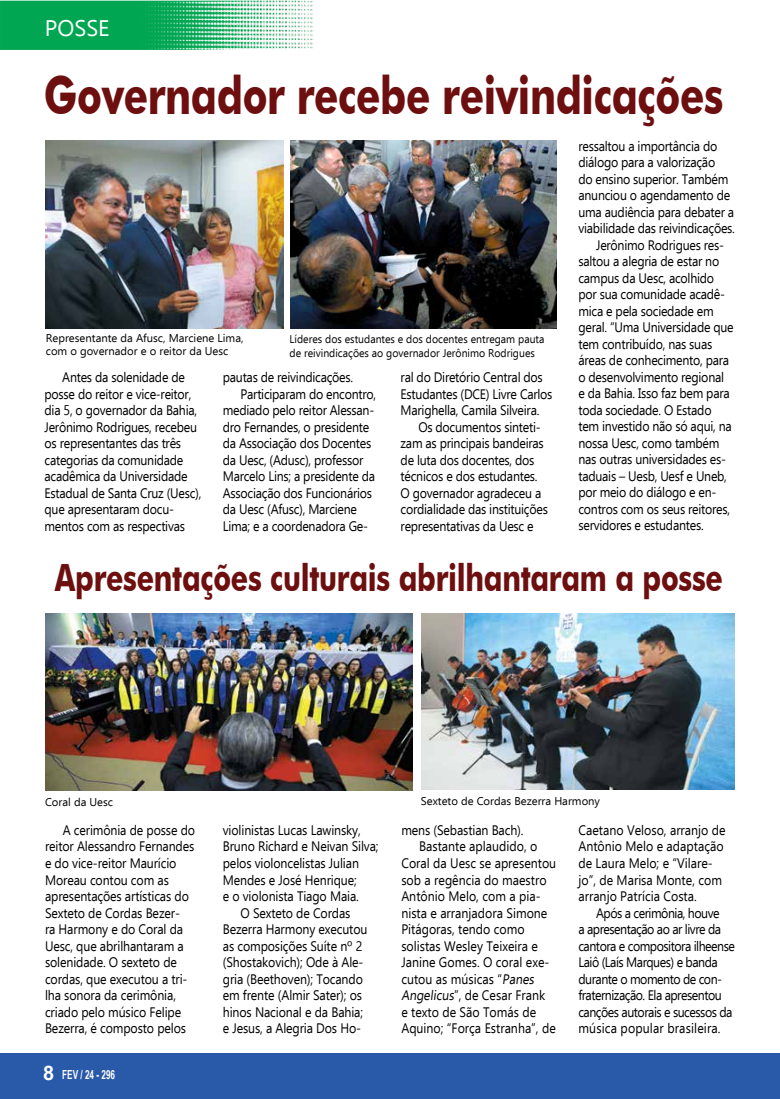
<style>
.page{position:relative;width:780px;height:1099px;background:#fff}
.page>*{position:absolute;margin:0;border:0;box-sizing:border-box;transform-origin:0 0}
.t1{font:700 52.5px "Futura BT";letter-spacing:-.01em;color:#6d0e0f;scale:.76 1}
.t2{font:700 37.5px "Futura BT";letter-spacing:-.01em;color:#6d0e0f;scale:.76 1}
.t3{font:22.5px "Ebrima";color:#fff}
.t4{font:13.75px/16.5px "Ebrima";letter-spacing:-.02em;color:#000;scale:.9 1}
.t5{font:13.75px/16.5px "Ebrima";color:#000;scale:.9 1}
.t6{font:13.75px/16.5px "Ebrima";letter-spacing:-.04em;color:#000;scale:.9 1}
.t7{font:700 12.5px "Arial Narrow";color:#fff;scale:.8 1}
.t8{font:11.25px/13.5px "Ebrima";color:#000}
.t9{font:11.25px/13.5px "Ebrima";color:#000;scale:.93 1}
.s1{font-family:"Arial";font-size:20px}
</style>
<div class="page">
<div style="left:0;top:1053px;width:780px;height:45px;background:#2959a9"></div>
<img style="left:1px;top:1px;width:312px;height:49px">
<img style="left:421px;top:613px;width:314px;height:176px">
<img style="left:46px;top:613px;width:367px;height:177px">
<img style="left:45px;top:141px;width:238px;height:187px">
<img style="left:290px;top:141px;width:266px;height:187px">
<h3 class="t3" style="left:45px;top:11px;width:66px">POSSE</h3>
<h1 class="t1" style="left:44px;top:63px;width:895px">Governador recebe reivindicações</h1>
<p class="t8" style="left:46px;top:330px;width:199px">Representante da Afusc, Marciene Lima, com o governador e o reitor da Uesc</p>
<p class="t9" style="left:289px;top:332px;width:275px">Líderes dos estudantes e dos docentes entregam pauta de reivindicações ao governador Jerônimo Rodrigues</p>
<p class="t4" style="left:45px;top:368px;width:176px;text-indent:18px">Antes da solenidade de posse do reitor e vice-reitor, dia 5, o governador da Bahia,<br>Jerônimo Rodrigues, recebeu os representantes das três categorias da comunidade acadêmica da Universidade<br>Estadual de Santa Cruz (Uesc), que apresentaram docu&shy;mentos com as respectivas</p>
<p class="t4" style="left:223px;top:368px;width:146px">pautas de reivindicações.</p>
<p class="t4" style="left:240px;top:385px;width:152px">Participaram do encontro,</p>
<p class="t4" style="left:223px;top:401px;width:170px">mediado pelo reitor Alessan-</p>
<p class="t4" style="left:223px;top:418px;width:164px">dro Fernandes, o presidente</p>
<p class="t4" style="left:223px;top:434px;width:166px">da Associação dos Docentes</p>
<p class="t4" style="left:223px;top:451px;width:158px">da Uesc, (Adusc), professor</p>
<p class="t4" style="left:223px;top:467px;width:171px">Marcelo Lins; a presidente da</p>
<p class="t4" style="left:223px;top:484px;width:167px">Associação dos Funcionários</p>
<p class="t4" style="left:223px;top:500px;width:151px">da Uesc (Afusc), Marciene</p>
<p class="t4" style="left:223px;top:517px;width:163px">Lima; e a coordenadora Ge-</p>
<p class="t4" style="left:400px;top:368px;width:159px">ral do Diretório Central dos</p>
<p class="t4" style="left:400px;top:385px;width:170px">Estudantes (DCE) Livre Carlos</p>
<p class="t4" style="left:400px;top:401px;width:156px">Marighella, Camila Silveira.</p>
<p class="t4" style="left:418px;top:418px;width:137px">Os documentos sinteti-</p>
<p class="t4" style="left:400px;top:434px;width:161px">zam as principais bandeiras</p>
<p class="t4" style="left:400px;top:451px;width:150px">de luta dos docentes, dos</p>
<p class="t4" style="left:400px;top:467px;width:154px">técnicos e dos estudantes.</p>
<p class="t4" style="left:400px;top:484px;width:158px">O governador agradeceu a</p>
<p class="t4" style="left:400px;top:500px;width:165px">cordialidade das instituições</p>
<p class="t4" style="left:400px;top:517px;width:149px">representativas da Uesc e</p>
<p class="t4" style="left:578px;top:137px;width:156px">ressaltou a importância do</p>
<p class="t4" style="left:578px;top:154px;width:153px">diálogo para a valorização</p>
<p class="t4" style="left:578px;top:170px;width:168px">do ensino superior. Também</p>
<p class="t4" style="left:578px;top:187px;width:170px">anunciou o agendamento de</p>
<p class="t4" style="left:578px;top:203px;width:175px">uma audiência para debater a</p>
<p class="t4" style="left:578px;top:220px;width:175px">viabilidade das reivindicações.</p>
<p class="t4" style="left:596px;top:236px;width:144px">Jerônimo Rodrigues res-</p>
<p class="t4" style="left:578px;top:253px;width:158px">saltou a alegria de estar no</p>
<p class="t4" style="left:578px;top:269px;width:152px">campus da Uesc, acolhido</p>
<p class="t4" style="left:578px;top:286px;width:164px">por sua comunidade acadê-</p>
<p class="t4" style="left:578px;top:302px;width:152px">mica e pela sociedade em</p>
<p class="t4" style="left:578px;top:319px;width:174px">geral. “Uma Universidade que</p>
<p class="t4" style="left:578px;top:335px;width:150px">tem contribuído, nas suas</p>
<p class="t4" style="left:578px;top:352px;width:169px">áreas de conhecimento, para</p>
<p class="t4" style="left:578px;top:368px;width:163px">o desenvolvimento regional</p>
<p class="t4" style="left:578px;top:385px;width:170px">e da Bahia. Isso faz bem para</p>
<p class="t4" style="left:578px;top:401px;width:149px">toda sociedade. O Estado</p>
<p class="t4" style="left:578px;top:418px;width:172px">tem investido não só aqui, na</p>
<p class="t4" style="left:578px;top:434px;width:158px">nossa Uesc, como também</p>
<p class="t4" style="left:578px;top:451px;width:165px">nas outras universidades es-</p>
<p class="t4" style="left:578px;top:467px;width:166px">taduais – Uesb, Uesf e Uneb,</p>
<p class="t4" style="left:578px;top:484px;width:155px">por meio do diálogo e en-</p>
<p class="t4" style="left:578px;top:500px;width:170px">contros com os seus reitores,</p>
<p class="t4" style="left:578px;top:517px;width:141px">servidores e estudantes.</p>
<h2 class="t2" style="left:55px;top:555px;width:880px">Apresentações culturais abrilhantaram a posse</h2>
<p class="t8" style="left:45px;top:795px;width:70px">Coral da Uesc</p>
<p class="t8" style="left:421px;top:794px;width:181px">Sexteto de Cordas Bezerra Harmony</p>
<p class="t4" style="left:45px;top:821px;width:168px;text-indent:18px">A cerimônia de posse do reitor Alessandro Fernandes e do vice-reitor Maurício<br>Moreau contou com as apresentações artísticas do<br>Sexteto de Cordas Bezer-<br>ra Harmony e do Coral da<br>Uesc, que abrilhantaram a solenidade. O sexteto de cordas, que executou a tri&shy;lha sonora da cerimônia, criado pelo músico Felipe<br>Bezerra, é composto pelos</p>
<p class="t7" style="left:43px;top:1065px;width:91px"><span class="s1">8</span> FEV / 24 - 296</p>
<p class="t4" style="left:223px;top:821px;width:155px">violinistas Lucas Lawinsky,</p>
<p class="t4" style="left:223px;top:837px;width:174px">Bruno Richard e Neivan Silva;</p>
<p class="t4" style="left:223px;top:854px;width:153px">pelos violoncelistas Julian</p>
<p class="t4" style="left:223px;top:870px;width:150px">Mendes e José Henrique;</p>
<p class="t4" style="left:223px;top:887px;width:153px">e o violonista Tiago Maia.</p>
<p class="t4" style="left:240px;top:903px;width:124px">O Sexteto de Cordas</p>
<p class="t4" style="left:223px;top:920px;width:162px">Bezerra Harmony executou</p>
<p class="t4" style="left:223px;top:936px;width:156px">as composições Suíte nº 2</p>
<p class="t4" style="left:223px;top:953px;width:158px">(Shostakovich); Ode à Ale-</p>
<p class="t4" style="left:223px;top:969px;width:157px">gria (Beethoven); Tocando</p>
<p class="t4" style="left:223px;top:986px;width:156px">em frente (Almir Sater); os</p>
<p class="t4" style="left:223px;top:1002px;width:157px">hinos Nacional e da Bahia;</p>
<p class="t4" style="left:223px;top:1019px;width:155px">e Jesus, a Alegria Dos Ho-</p>
<p class="t4" style="left:401px;top:821px;width:137px">mens (Sebastian Bach).</p>
<p class="t5" style="left:419px;top:837px;width:133px">Bastante aplaudido, o</p>
<p class="t5" style="left:401px;top:854px;width:174px">Coral da Uesc se apresentou</p>
<p class="t5" style="left:401px;top:870px;width:163px">sob a regência do maestro</p>
<p class="t5" style="left:401px;top:887px;width:156px">Antônio Melo, com a pia-</p>
<p class="t5" style="left:401px;top:903px;width:164px">nista e arranjadora Simone</p>
<p class="t5" style="left:401px;top:920px;width:139px">Pitágoras, tendo como</p>
<p class="t5" style="left:401px;top:936px;width:153px">solistas Wesley Teixeira e</p>
<p class="t5" style="left:401px;top:953px;width:166px">Janine Gomes. O coral exe-</p>
<p class="t5" style="left:401px;top:969px;width:152px">cutou as músicas “Panes</p>
<p class="t5" style="left:401px;top:986px;width:161px">Angelicus”, de Cesar Frank</p>
<p class="t5" style="left:401px;top:1002px;width:151px">e texto de São Tomás de</p>
<p class="t5" style="left:401px;top:1019px;width:173px">Aquino; “Força Estranha”, de</p>
<p class="t5" style="left:578px;top:821px;width:165px">Caetano Veloso, arranjo de<br>Antônio Melo e adaptação de Laura Melo; e “Vilare&shy;jo”, de Marisa Monte, com arranjo Patrícia Costa.</p>
<p class="t6" style="left:578px;top:903px;width:175px;text-indent:18px">Após a cerimônia, houve<br>a apresentação ao ar livre da cantora e compositora ilheense<br>Laiô (Laís Marques) e banda durante o momento de con&shy;fraternização. Ela apresentou canções autorais e sucessos da música popular brasileira.</p>
</div>
